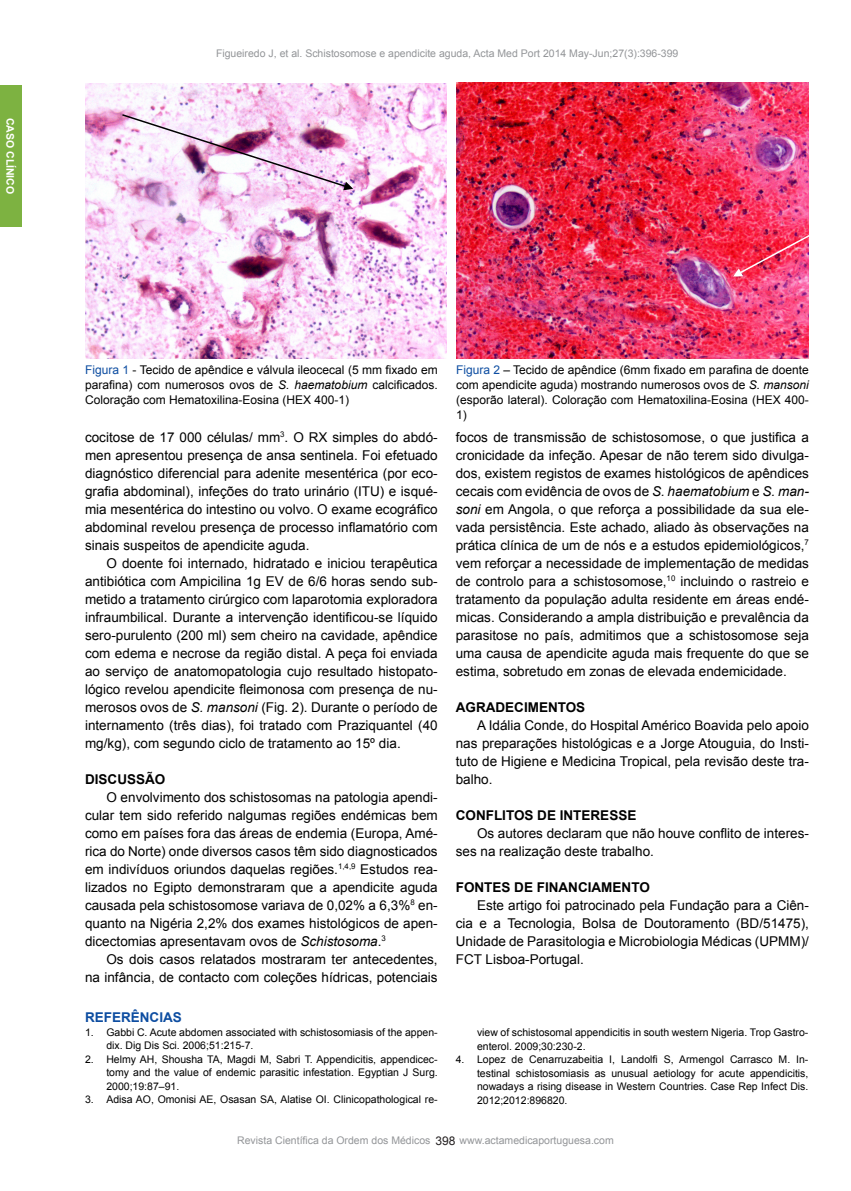
<style>
.page{position:relative;width:851px;height:1191px;background:#fff}
.page>*{position:absolute;margin:0;border:0;box-sizing:border-box;transform-origin:0 0}
.t1{font:13.5px/18px "Arial";color:#000;text-align:justify}
.t2{font:700 13.5px "Arial";color:#000}
.t3{font:700 13.5px "Arial";color:#0d4da1}
.t4{font:12px/15px "Arial";color:#000;text-align:justify}
.t5{font:12px "Arial";color:#231f20}
.t6{font:10.5px/13.5px "Arial";color:#000}
.t7{font:10.5px "Arial";color:#939598}
.t8{font:700 10.5px "Arial";color:#fff}
.s1{color:#0d4da1}
.s2{font-style:italic}
</style>
<div class="page">
<div style="left:0;top:85px;width:22px;height:142px;background:#7db241"></div>
<img style="left:85px;top:84px;width:362px;height:274px">
<img style="left:456px;top:83px;width:353px;height:275px">
<img style="left:733px;top:146px;width:76px;height:130px">
<img style="left:122px;top:114px;width:231px;height:76px">
<p class="t8" style="left:18px;top:118px;width:78px;rotate:90deg">CASO CLÍNICO</p>
<p class="t7" style="left:216px;top:46px;width:464px">Figueiredo J, et al. Schistosomose e apendicite aguda, Acta Med Port 2014 May-Jun;27(3):396-399</p>
<p class="t4" style="left:85px;top:363px;width:354px"><span class="s1">Figura 1</span> - Tecido de apêndice e válvula ileocecal (5 mm fixado em parafina) com numerosos ovos de <span class="s2">S. haematobium</span> calcificados.<br>Coloração com Hematoxilina-Eosina (HEX 400-1)</p>
<p class="t4" style="left:456px;top:362px;width:354px"><span class="s1">Figura 2</span> – Tecido de apêndice (6mm fixado em parafina de doente com apendicite aguda) mostrando numerosos ovos de <span class="s2">S. mansoni </span>(esporão lateral). Coloração com Hematoxilina-Eosina (HEX 400- 1)</p>
<p class="t1" style="left:85px;top:428px;width:354px">cocitose de 17 000 células/ mm<sup>3</sup>. O RX simples do abdó&shy;men apresentou presença de ansa sentinela. Foi efetuado diagnóstico diferencial para adenite mesentérica (por eco&shy;grafia abdominal), infeções do trato urinário (ITU) e isqué&shy;mia mesentérica do intestino ou volvo. O exame ecográfico abdominal revelou presença de processo inflamatório com sinais suspeitos de apendicite aguda.</p>
<p class="t1" style="left:85px;top:554px;width:354px;text-indent:21px">O doente foi internado, hidratado e iniciou terapêutica antibiótica com Ampicilina 1g EV de 6/6 horas sendo sub&shy;metido a tratamento cirúrgico com laparotomia exploradora infraumbilical. Durante a intervenção identificou-se líquido sero-purulento (200 ml) sem cheiro na cavidade, apêndice com edema e necrose da região distal. A peça foi enviada ao serviço de anatomopatologia cujo resultado histopato&shy;lógico revelou apendicite fleimonosa com presença de nu&shy;merosos ovos de <span class="s2">S. mansoni</span> (Fig. 2). Durante o período de internamento (três dias), foi tratado com Praziquantel (40 mg/kg), com segundo ciclo de tratamento ao 15º dia.</p>
<p class="t2" style="left:85px;top:769px;width:82px">DISCUSSÃO</p>
<p class="t1" style="left:85px;top:788px;width:354px;text-indent:21px">O envolvimento dos schistosomas na patologia apendi&shy;cular tem sido referido nalgumas regiões endémicas bem como em países fora das áreas de endemia (Europa, Amé&shy;rica do Norte) onde diversos casos têm sido diagnosticados em indivíduos oriundos daquelas regiões.<sup>1,4,9</sup> Estudos rea&shy;lizados no Egipto demonstraram que a apendicite aguda causada pela schistosomose variava de 0,02% a 6,3%<sup>8</sup> en&shy;quanto na Nigéria 2,2% dos exames histológicos de apen&shy;dicectomias apresentavam ovos de <span class="s2">Schistosoma</span>.<sup>3</sup></p>
<p class="t1" style="left:85px;top:950px;width:354px;text-align:right">Os dois casos relatados mostraram ter antecedentes,<br>na infância, de contacto com coleções hídricas, potenciais</p>
<p class="t1" style="left:456px;top:428px;width:355px">focos de transmissão de schistosomose, o que justifica a cronicidade da infeção. Apesar de não terem sido divulga&shy;dos, existem registos de exames histológicos de apêndices cecais com evidência de ovos de <span class="s2">S. haematobium</span> e <span class="s2">S. man&shy;soni</span> em Angola, o que reforça a possibilidade da sua ele&shy;vada persistência. Este achado, aliado às observações na prática clínica de um de nós e a estudos epidemiológicos,<sup>7 </sup>vem reforçar a necessidade de implementação de medidas de controlo para a schistosomose,<sup>10</sup> incluindo o rastreio e tratamento da população adulta residente em áreas endé&shy;micas. Considerando a ampla distribuição e prevalência da parasitose no país, admitimos que a schistosomose seja uma causa de apendicite aguda mais frequente do que se estima, sobretudo em zonas de elevada endemicidade.</p>
<p class="t2" style="left:456px;top:697px;width:131px">AGRADECIMENTOS</p>
<p class="t1" style="left:456px;top:716px;width:355px;text-indent:21px">A Idália Conde, do Hospital Américo Boavida pelo apoio nas preparações histológicas e a Jorge Atouguia, do Insti&shy;tuto de Higiene e Medicina Tropical, pela revisão deste tra&shy;balho.</p>
<p class="t2" style="left:456px;top:805px;width:182px">CONFLITOS DE INTERESSE</p>
<p class="t1" style="left:456px;top:824px;width:355px;text-indent:21px">Os autores declaram que não houve conflito de interes&shy;ses na realização deste trabalho.</p>
<p class="t2" style="left:456px;top:877px;width:196px">FONTES DE FINANCIAMENTO</p>
<p class="t1" style="left:456px;top:896px;width:355px;text-indent:21px">Este artigo foi patrocinado pela Fundação para a Ciên&shy;cia e a Tecnologia, Bolsa de Doutoramento (BD/51475), Unidade de Parasitologia e Microbiologia Médicas (UPMM)/ FCT Lisboa-Portugal.</p>
<p class="t3" style="left:85px;top:1008px;width:98px">REFERÊNCIAS</p>
<p class="t6" style="left:106px;top:1025px;width:333px;text-indent:-21px">1. Gabbi C. Acute abdomen associated with schistosomiasis of the appen&shy;dix. Dig Dis Sci. 2006;51:215-7.</p>
<p class="t6" style="left:106px;top:1052px;width:333px;text-align:justify;text-indent:-21px">2. Helmy AH, Shousha TA, Magdi M, Sabri T. Appendicitis, appendicec&shy;tomy and the value of endemic parasitic infestation. Egyptian J Surg.<br>2000;19:87–91.</p>
<p class="t6" style="left:85px;top:1092px;width:354px">3. Adisa AO, Omonisi AE, Osasan SA, Alatise OI. Clinicopathological re-</p>
<p class="t6" style="left:477px;top:1025px;width:333px">view of schistosomal appendicitis in south western Nigeria. Trop Gastro&shy;enterol. 2009;30:230-2.</p>
<p class="t6" style="left:477px;top:1052px;width:333px;text-align:justify;text-indent:-21px">4. Lopez de Cenarruzabeitia I, Landolfi S, Armengol Carrasco M. In&shy;testinal schistosomiasis as unusual aetiology for acute appendicitis, nowadays a rising disease in Western Countries. Case Rep Infect Dis.<br>2012;2012:896820.</p>
<p class="t5" style="left:435px;top:1132px;width:22px">398</p>
<p class="t7" style="left:237px;top:1133px;width:195px">Revista Científica da Ordem dos Médicos</p>
<p class="t7" style="left:459px;top:1133px;width:156px">www.actamedicaportuguesa.com</p>
</div>
